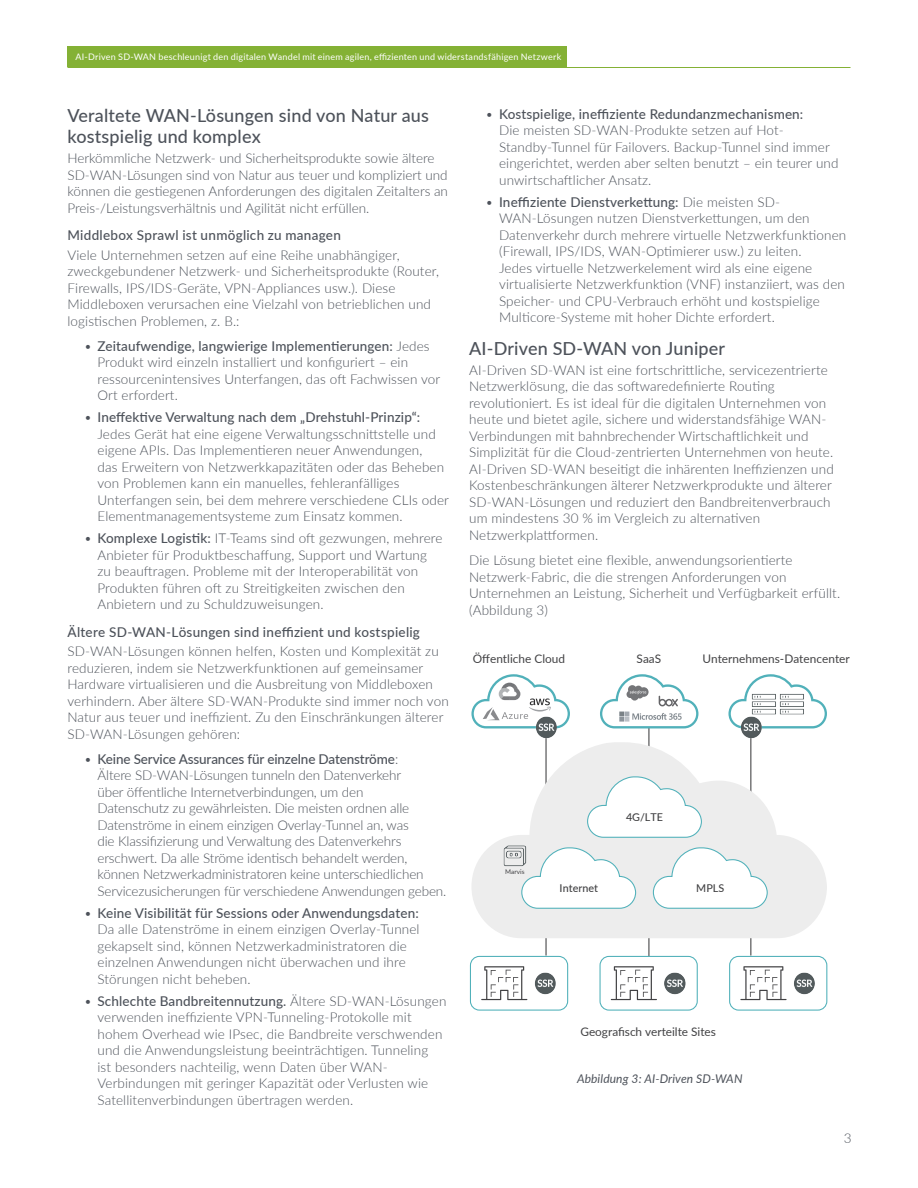
<style>
.page{position:relative;width:918px;height:1188px;background:#fff}
.page>*{position:absolute;margin:0;border:0;box-sizing:border-box;transform-origin:0 0}
.t1{font:500 18px/21px "Lato";letter-spacing:.01em;color:#4d525a}
.t2{font:300 13.5px/16.5px "Lato";letter-spacing:.01em;color:#4d525a}
.t3{font:300 13.5px/16.5px "Lato";letter-spacing:-.01em;color:#4d525a}
.t4{font:500 13.5px "Lato";letter-spacing:.02em;color:#4d525a}
.Figure_Caption{font:italic 12px "Lato";letter-spacing:.01em;color:#4d525a}
.t5{font:11.85px "Lato";color:#414143}
.t6{font:500 10.8px "Lato";letter-spacing:.005em;color:#414143}
.t7{font:9px "Lato";letter-spacing:.025em;color:#fff}
.t8{font:6.45px "Lato";letter-spacing:.01em;color:#414143}
.s1{font-weight:500}
</style>
<div class="page">
<hr style="left:68px;top:67px;width:782px;height:1px;background:#84b135">
<div style="left:68px;top:46px;width:499px;height:21px;background:#84b135"></div>
<hr style="left:648px;top:728px;width:1px;height:228px;background:#414143">
<hr style="left:750px;top:734px;width:1px;height:222px;background:#414143">
<hr style="left:545px;top:734px;width:2px;height:222px;background:#414143">
<img style="left:532px;top:728px;width:27px;height:14px">
<svg style="left:728px;top:674px;width:99px;height:54px"></svg>
<img style="left:741px;top:730px;width:21px;height:12px">
<img style="left:737px;top:679px;width:28px;height:51px">
<img style="left:765px;top:679px;width:51px;height:50px">
<svg style="left:472px;top:742px;width:355px;height:196px;fill:#ededed"></svg>
<svg style="left:521px;top:847px;width:116px;height:62px"></svg>
<svg style="left:652px;top:847px;width:116px;height:62px"></svg>
<svg style="left:587px;top:776px;width:116px;height:62px"></svg>
<svg style="left:481px;top:966px;width:46px;height:34px"></svg>
<div style="left:470px;top:956px;width:98px;height:55px;border:1px solid #51b1ba;border-radius:9px"></div>
<img style="left:535px;top:972px;width:21px;height:23px">
<svg style="left:740px;top:966px;width:47px;height:34px"></svg>
<div style="left:729px;top:956px;width:98px;height:55px;border:1px solid #51b1ba;border-radius:9px"></div>
<img style="left:794px;top:972px;width:21px;height:23px">
<svg style="left:611px;top:966px;width:46px;height:34px"></svg>
<div style="left:600px;top:956px;width:98px;height:55px;border:1px solid #51b1ba;border-radius:9px"></div>
<img style="left:664px;top:972px;width:22px;height:23px">
<svg style="left:600px;top:674px;width:98px;height:54px"></svg>
<svg style="left:471px;top:674px;width:99px;height:54px"></svg>
<img style="left:504px;top:845px;width:22px;height:22px">
<p class="t7" style="left:76px;top:51px;width:487px">AI-Driven SD-WAN beschleunigt den digitalen Wandel mit einem agilen, effizienten und widerstandsfähigen Netzwerk</p>
<h1 class="t1" style="left:68px;top:105px;width:363px">Veraltete WAN-Lösungen sind von Natur aus kostspielig und komplex</h1>
<p class="t2" style="left:68px;top:150px;width:382px">Herkömmliche Netzwerk- und Sicherheitsprodukte sowie ältere SD-WAN-Lösungen sind von Natur aus teuer und kompliziert und können die gestiegenen Anforderungen des digitalen Zeitalters an Preis-/Leistungsverhältnis und Agilität nicht erfüllen.</p>
<h2 class="t4" style="left:68px;top:225px;width:275px">Middlebox Sprawl ist unmöglich zu managen</h2>
<p class="t2" style="left:68px;top:246px;width:373px">Viele Unternehmen setzen auf eine Reihe unabhängiger, zweckgebundener Netzwerk- und Sicherheitsprodukte (Router, Firewalls, IPS/IDS-Geräte, VPN-Appliances usw.). Diese Middleboxen verursachen eine Vielzahl von betrieblichen und logistischen Problemen, z. B.:</p>
<p class="t2" style="left:98px;top:337px;width:344px;text-indent:-14px">• <span class="s1">Zeitaufwendige, langwierige Implementierungen:</span> Jedes Produkt wird einzeln installiert und konfiguriert – ein ressourcenintensives Unterfangen, das oft Fachwissen vor Ort erfordert.</p>
<p class="t2" style="left:98px;top:409px;width:353px;text-indent:-14px">• <span class="s1">Ineffektive Verwaltung nach dem „Drehstuhl-Prinzip“:<br></span>Jedes Gerät hat eine eigene Verwaltungsschnittstelle und eigene APIs. Das Implementieren neuer Anwendungen,<br>das Erweitern von Netzwerkkapazitäten oder das Beheben von Problemen kann ein manuelles, fehleranfälliges Unterfangen sein, bei dem mehrere verschiedene CLIs oder Elementmanagementsysteme zum Einsatz kommen.</p>
<p class="t2" style="left:98px;top:530px;width:346px;text-indent:-14px">• <span class="s1">Komplexe Logistik:</span> IT-Teams sind oft gezwungen, mehrere Anbieter für Produktbeschaffung, Support und Wartung zu beauftragen. Probleme mit der Interoperabilität von Produkten führen oft zu Streitigkeiten zwischen den Anbietern und zu Schuldzuweisungen.</p>
<h2 class="t4" style="left:68px;top:622px;width:354px">Ältere SD-WAN-Lösungen sind ineffizient und kostspielig</h2>
<p class="t2" style="left:68px;top:643px;width:383px">SD-WAN-Lösungen können helfen, Kosten und Komplexität zu reduzieren, indem sie Netzwerkfunktionen auf gemeinsamer Hardware virtualisieren und die Ausbreitung von Middleboxen verhindern. Aber ältere SD-WAN-Produkte sind immer noch von Natur aus teuer und ineffizient. Zu den Einschränkungen älterer SD-WAN-Lösungen gehören:</p>
<p class="t3" style="left:98px;top:750px;width:350px;text-indent:-14px">• <span class="s1">Keine Service Assurances für einzelne Datenströme</span>:<br>Ältere SD-WAN-Lösungen tunneln den Datenverkehr<br>über öffentliche Internetverbindungen, um den<br>Datenschutz zu gewährleisten. Die meisten ordnen alle Datenströme in einem einzigen Overlay-Tunnel an, was<br>die Klassifizierung und Verwaltung des Datenverkehrs erschwert. Da alle Ströme identisch behandelt werden, können Netzwerkadministratoren keine unterschiedlichen Servicezusicherungen für verschiedene Anwendungen geben.</p>
<p class="t2" style="left:98px;top:904px;width:324px;text-indent:-14px">• <span class="s1">Keine Visibilität für Sessions oder Anwendungsdaten:<br></span>Da alle Datenströme in einem einzigen Overlay-Tunnel gekapselt sind, können Netzwerkadministratoren die einzelnen Anwendungen nicht überwachen und ihre Störungen nicht beheben.</p>
<p class="t2" style="left:98px;top:992px;width:350px;text-indent:-14px">• <span class="s1">Schlechte Bandbreitennutzung.</span> Ältere SD-WAN-Lösungen verwenden ineffiziente VPN-Tunneling-Protokolle mit hohem Overhead wie IPsec, die Bandbreite verschwenden und die Anwendungsleistung beeinträchtigen. Tunneling<br>ist besonders nachteilig, wenn Daten über WAN-Verbindungen mit geringer Kapazität oder Verlusten wie Satellitenverbindungen übertragen werden.</p>
<p class="t2" style="left:499px;top:105px;width:341px;text-indent:-14px">• <span class="s1">Kostspielige, ineffiziente Redundanzmechanismen:<br></span>Die meisten SD-WAN-Produkte setzen auf Hot-Standby-Tunnel für Failovers. Backup-Tunnel sind immer eingerichtet, werden aber selten benutzt – ein teurer und unwirtschaftlicher Ansatz.</p>
<p class="t2" style="left:499px;top:193px;width:349px;text-indent:-14px">• <span class="s1">Ineffiziente Dienstverkettung:</span> Die meisten SD-WAN-Lösungen nutzen Dienstverkettungen, um den Datenverkehr durch mehrere virtuelle Netzwerkfunktionen (Firewall, IPS/IDS, WAN-Optimierer usw.) zu leiten.<br>Jedes virtuelle Netzwerkelement wird als eine eigene virtualisierte Netzwerkfunktion (VNF) instanziiert, was den Speicher- und CPU-Verbrauch erhöht und kostspielige Multicore-Systeme mit hoher Dichte erfordert.</p>
<h1 class="t1" style="left:469px;top:337px;width:258px">AI-Driven SD-WAN von Juniper</h1>
<p class="t2" style="left:469px;top:361px;width:366px">AI-Driven SD-WAN ist eine fortschrittliche, servicezentrierte Netzwerklösung, die das softwaredefinierte Routing revolutioniert. Es ist ideal für die digitalen Unternehmen von heute und bietet agile, sichere und widerstandsfähige WAN-Verbindungen mit bahnbrechender Wirtschaftlichkeit und Simplizität für die Cloud-zentrierten Unternehmen von heute.<br>AI-Driven SD-WAN beseitigt die inhärenten Ineffizienzen und Kostenbeschränkungen älterer Netzwerkprodukte und älterer SD-WAN-Lösungen und reduziert den Bandbreitenverbrauch um mindestens 30 % im Vergleich zu alternativen Netzwerkplattformen.</p>
<p class="t2" style="left:469px;top:551px;width:373px">Die Lösung bietet eine flexible, anwendungsorientierte Netzwerk-Fabric, die die strengen Anforderungen von Unternehmen an Leistung, Sicherheit und Verfügbarkeit erfüllt. (Abbildung 3)</p>
<p class="t5" style="left:473px;top:650px;width:94px">Öffentliche Cloud</p>
<p class="t5" style="left:637px;top:650px;width:26px">SaaS</p>
<p class="t5" style="left:702px;top:650px;width:149px">Unternehmens-Datencenter</p>
<p class="t8" style="left:505px;top:867px;width:21px">Marvis</p>
<p class="t6" style="left:626px;top:809px;width:38px">4G/LTE</p>
<p class="t6" style="left:560px;top:880px;width:40px">Internet</p>
<p class="t6" style="left:696px;top:880px;width:29px">MPLS</p>
<p class="t5" style="left:580px;top:1023px;width:137px">Geografisch verteilte Sites</p>
<p class="Figure_Caption" style="left:577px;top:1071px;width:167px">Abbildung 3: AI-Driven SD-WAN</p>
<p class="t2" style="left:844px;top:1129px;width:9px">3</p>
</div>
